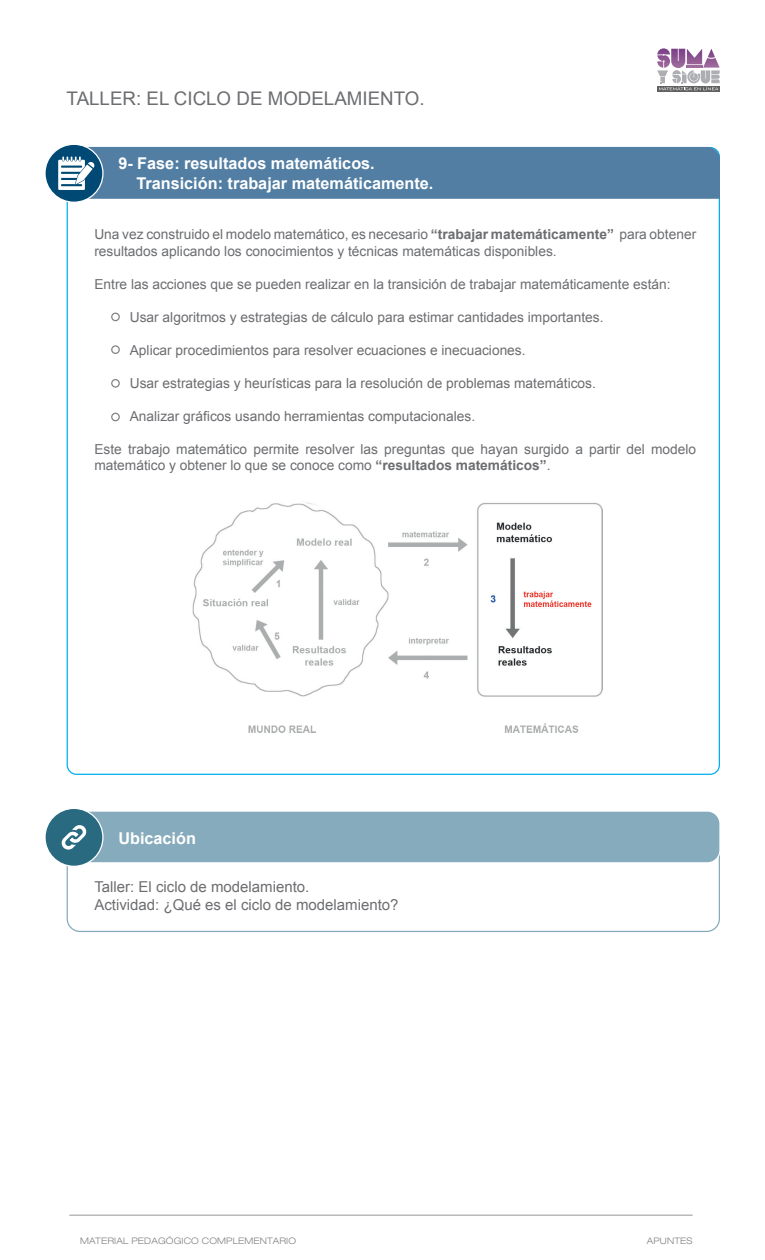
<style>
.page{position:relative;width:765px;height:1260px;background:#fff}
.page>*{position:absolute;margin:0;border:0;box-sizing:border-box;transform-origin:0 0}
.t1{font:18.75px "Arial";color:#6c6d70}
.t2{font:700 16.25px/19.5px "Arial";color:#fff}
.t3{font:15px/18px "Arial";color:#6c6d70}
.t4{font:13.75px/16.5px "Arial";color:#6c6d70}
.t5{font:300 expanded 9px "Helvetica Neue";letter-spacing:.02em;color:#808285}
.s1{font-weight:700}
</style>
<div class="page">
<div style="left:70px;top:811px;width:650px;height:52px;background:#86abbc;border-radius:13px"></div>
<div style="left:69px;top:810px;width:652px;height:53px;border:1px solid #fff;border-radius:13px"></div>
<div style="left:45px;top:808px;width:58px;height:58px;background:#296a81;border-radius:50%"></div>
<div style="left:44px;top:808px;width:60px;height:59px;border:1px solid #fff;border-radius:50%"></div>
<div style="left:45px;top:144px;width:58px;height:58px;background:#004974;border-radius:50%"></div>
<div style="left:44px;top:144px;width:60px;height:59px;border:1px solid #fff;border-radius:50%"></div>
<svg style="left:58px;top:147px;width:662px;height:52px;background:#537fa3"></svg>
<svg style="left:61px;top:825px;width:26px;height:25px"></svg>
<hr style="left:69px;top:1215px;width:624px;height:1px;background:#939598">
<img style="left:192px;top:502px;width:410px;height:230px">
<div style="left:111px;top:313px;width:9px;height:8px;border:1px solid #808285;border-radius:50%"></div>
<div style="left:111px;top:345px;width:9px;height:9px;border:1px solid #808285;border-radius:50%"></div>
<div style="left:111px;top:379px;width:9px;height:9px;border:1px solid #808285;border-radius:50%"></div>
<svg style="left:657px;top:90px;width:63px;height:1px"></svg>
<svg style="left:657px;top:48px;width:63px;height:42px"></svg>
<div style="left:111px;top:413px;width:9px;height:8px;border:1px solid #808285;border-radius:50%"></div>
<h1 class="t1" style="left:67px;top:86px;width:360px">TALLER: EL CICLO DE MODELAMIENTO.</h1>
<p class="t2" style="left:136px;top:154px;width:299px;text-indent:-18px">9- Fase: resultados matemáticos.<br>Transición: trabajar matemáticamente.</p>
<p class="t4" style="left:94px;top:226px;width:603px">Una vez construido el modelo matemático, es necesario <span class="s1">“trabajar matemáticamente”</span> para obtener resultados aplicando los conocimientos y técnicas matemáticas disponibles.</p>
<p class="t4" style="left:94px;top:276px;width:578px">Entre las acciones que se pueden realizar en la transición de trabajar matemáticamente están:</p>
<p class="t4" style="left:130px;top:309px;width:475px">Usar algoritmos y estrategias de cálculo para estimar cantidades importantes.</p>
<p class="t4" style="left:130px;top:342px;width:397px">Aplicar procedimientos para resolver ecuaciones e inecuaciones.</p>
<p class="t4" style="left:130px;top:375px;width:468px">Usar estrategias y heurísticas para la resolución de problemas matemáticos.</p>
<p class="t4" style="left:130px;top:408px;width:347px">Analizar gráficos usando herramientas computacionales.</p>
<p class="t4" style="left:94px;top:441px;width:603px">Este trabajo matemático permite resolver las preguntas que hayan surgido a partir del modelo matemático y obtener lo que se conoce como <span class="s1">“resultados matemáticos”</span>.</p>
<p class="t2" style="left:118px;top:829px;width:79px">Ubicación</p>
<p class="t3" style="left:94px;top:878px;width:306px">Taller: El ciclo de modelamiento.<br>Actividad: ¿Qué es el ciclo de modelamiento?</p>
<p class="t5" style="left:80px;top:1235px;width:218px">MATERIAL PEDAGÓGICO COMPLEMENTARIO</p>
<p class="t5" style="left:647px;top:1235px;width:47px">APUNTES</p>
</div>
